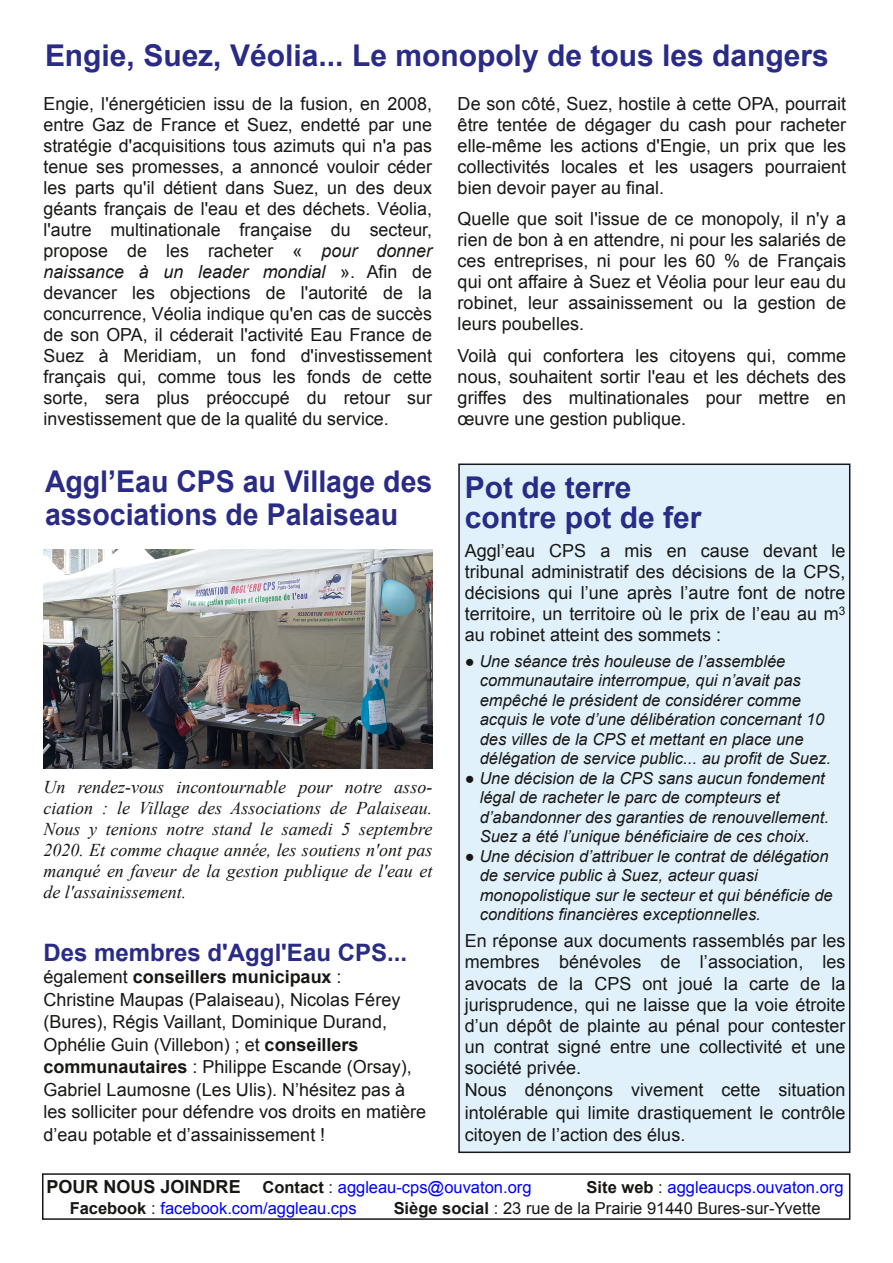
<style>
.page{position:relative;width:893px;height:1263px;background:#fff}
.page>*{position:absolute;margin:0;border:0;box-sizing:border-box;transform-origin:0 0}
.t1{font:700 30px/30px "Arial";color:#292b87}
.t2{font:700 30px/33px "Arial";color:#292b87;scale:.95 1}
.t3{font:700 24px "Arial";letter-spacing:.005em;color:#292b87}
.t4{font:18px/21px "Arial";color:#181715;text-align:justify}
.t5{font:italic 18px/21px "Times New Roman";color:#181715;text-align:justify}
.t6{font:italic 16.5px/19.5px "Arial";color:#181715}
.t7{font:16.5px "Arial";color:#00f}
.t8{font:16.5px "Arial";color:#181715}
.s1{font-style:italic}
.s2{font-weight:700}
.s3{font-style:normal}
.s4{font-weight:700;font-size:18px;color:#181715}
.s5{font-weight:700;color:#181715}
.s6{color:#181715}
</style>
<div class="page">
<img style="left:44px;top:549px;width:389px;height:219px">
<div style="left:42px;top:1173px;width:808px;height:47px;border:2px solid #181715"></div>
<div style="left:459px;top:464px;width:391px;height:688px;background:#e1f1fb"></div>
<div style="left:458px;top:463px;width:392px;height:690px;border:2px solid #181715"></div>
<h1 class="t1" style="left:45px;top:40px;width:785px">Engie, Suez, Véolia... Le monopoly de tous les dangers</h1>
<p class="t4" style="left:44px;top:93px;width:390px">Engie, l'énergéticien issu de la fusion, en 2008, entre Gaz de France et Suez, endetté par une stratégie d'acquisitions tous azimuts qui n'a pas tenue ses promesses, a annoncé vouloir céder les parts qu'il détient dans Suez, un des deux géants français de l'eau et des déchets. Véolia, l'autre multinationale française du secteur, propose de les racheter « <span class="s1">pour donner naissance à un leader mondial</span> ». Afin de devancer les objections de l'autorité de la concurrence, Véolia indique qu'en cas de succès de son OPA, il céderait l'activité Eau France de Suez à Meridiam, un fond d'investissement français qui, comme tous les fonds de cette sorte, sera plus préoccupé du retour sur investissement que de la qualité du service.</p>
<p class="t4" style="left:458px;top:93px;width:390px">De son côté, Suez, hostile à cette OPA, pourrait être tentée de dégager du cash pour racheter elle-même les actions d'Engie, un prix que les collectivités locales et les usagers pourraient bien devoir payer au final.</p>
<p class="t4" style="left:458px;top:209px;width:390px">Quelle que soit l'issue de ce monopoly, il n'y a rien de bon à en attendre, ni pour les salariés de ces entreprises, ni pour les 60 % de Français qui ont affaire à Suez et Véolia pour leur eau du robinet, leur assainissement ou la gestion de leurs poubelles.</p>
<p class="t4" style="left:458px;top:345px;width:390px">Voilà qui confortera les citoyens qui, comme nous, souhaitent sortir l'eau et les déchets des griffes des multinationales pour mettre en œuvre une gestion publique.</p>
<h1 class="t2" style="left:45px;top:465px;width:409px">Aggl’Eau CPS au Village des associations de Palaiseau</h1>
<p class="t5" style="left:44px;top:776px;width:390px">Un rendez-vous incontournable pour notre asso&shy;ciation : le Village des Associations de Palaiseau.<br>Nous y tenions notre stand le samedi 5 septembre 2020. Et comme chaque année, les soutiens n'ont pas manqué en faveur de la gestion publique de l'eau et de l'assainissement.</p>
<h2 class="t3" style="left:44px;top:939px;width:365px">Des membres d'Aggl'Eau CPS...</h2>
<p class="t4" style="left:44px;top:966px;width:384px;line-height:22.5px;text-align:left">également <span class="s2">conseillers municipaux</span> :<br>Christine Maupas (Palaiseau), Nicolas Férey (Bures), Régis Vaillant, Dominique Durand, Ophélie Guin (Villebon) ; et <span class="s2">conseillers communautaires</span> : Philippe Escande (Orsay), Gabriel Laumosne (Les Ulis). N’hésitez pas à les solliciter pour défendre vos droits en matière d’eau potable et d’assainissement !</p>
<h1 class="t1" style="left:465px;top:472px;width:238px">Pot de terre contre pot de fer</h1>
<p class="t4" style="left:465px;top:541px;width:382px">Aggl’eau CPS a mis en cause devant le tribunal administratif des décisions de la CPS, décisions qui l’une après l’autre font de notre territoire, un territoire où le prix de l’eau au m<sup>3 </sup>au robinet atteint des sommets :</p>
<p class="t6" style="left:480px;top:651px;width:353px;text-indent:-15px"><span class="s3">●</span> Une séance très houleuse de l’assemblée communautaire interrompue, qui n’avait pas empêché le président de considérer comme acquis le vote d’une délibération concernant 10 des villes de la CPS et mettant en place une délégation de service public... au profit de Suez.</p>
<p class="t6" style="left:480px;top:768px;width:351px;text-indent:-15px"><span class="s3">●</span> Une décision de la CPS sans aucun fondement légal de racheter le parc de compteurs et d’abandonner des garanties de renouvellement.<br>Suez a été l’unique bénéficiaire de ces choix.</p>
<p class="t6" style="left:480px;top:846px;width:354px;text-indent:-15px"><span class="s3">●</span> Une décision d’attribuer le contrat de délégation de service public à Suez, acteur quasi monopolistique sur le secteur et qui bénéficie de conditions financières exceptionnelles.</p>
<p class="t4" style="left:465px;top:930px;width:382px;line-height:21.5px;text-align:left">En réponse aux documents rassemblés par les membres bénévoles de l’association, les avocats de la CPS ont joué la carte de la jurisprudence, qui ne laisse que la voie étroite d’un dépôt de plainte au pénal pour contester un contrat signé entre une collectivité et une société privée.<br>Nous dénonçons vivement cette situation intolérable qui limite drastiquement le contrôle citoyen de l’action des élus.</p>
<p class="t7" style="left:47px;top:1178px;width:486px"><span class="s4">POUR NOUS JOINDRE</span> <span class="s5">Contact</span> <span class="s6">:</span> aggleau-cps@ouvaton.org</p>
<p class="t7" style="left:587px;top:1178px;width:258px"><span class="s5">Site web</span> <span class="s6">:</span> aggleaucps.ouvaton.org</p>
<p class="t7" style="left:70px;top:1199px;width:288px"><span class="s5">Facebook</span> <span class="s6">:</span> facebook.com/aggleau.cps</p>
<p class="t8" style="left:394px;top:1199px;width:428px"><span class="s2">Siège social</span> : 23 rue de la Prairie 91440 Bures-sur-Yvette</p>
</div>
